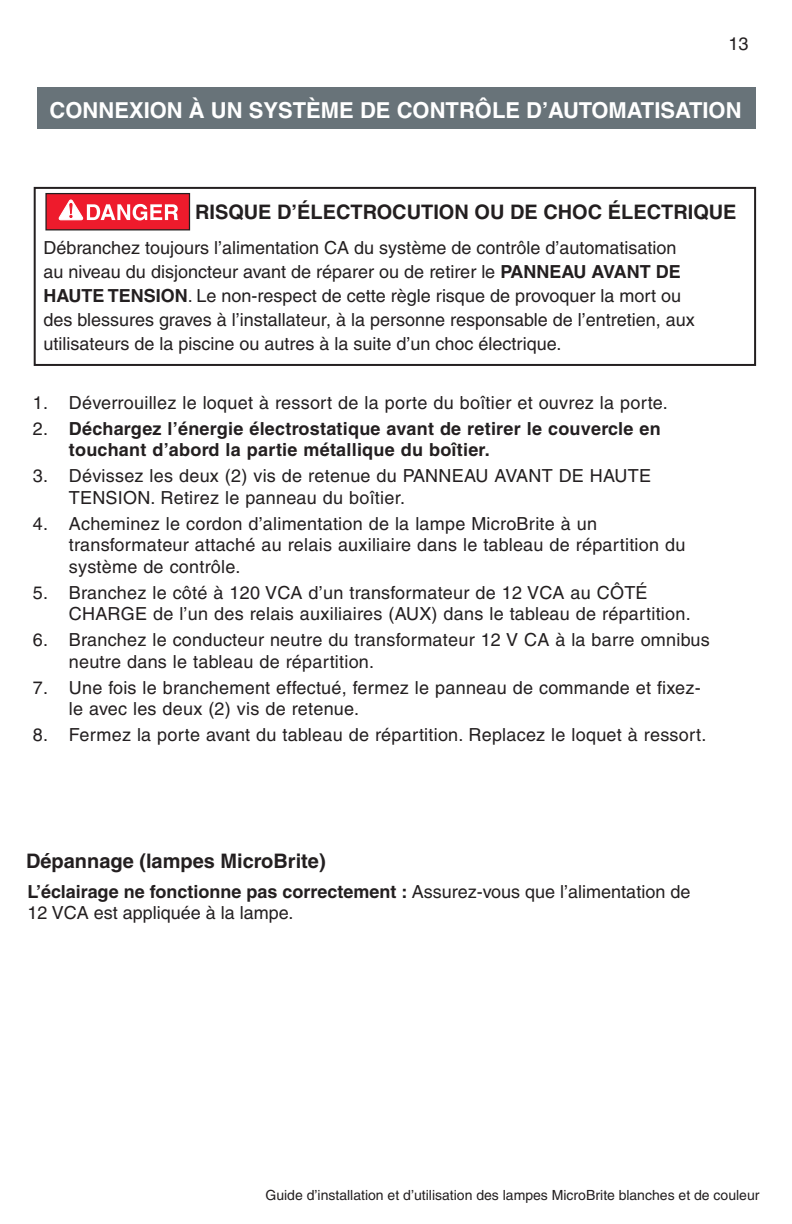
<style>
.page{position:relative;width:792px;height:1224px;background:#fff}
.page>*{position:absolute;margin:0;border:0;box-sizing:border-box;transform-origin:0 0}
.TOC_Head_2{font:700 22px "Helvetica";color:#fff}
.RISK{font:700 20px "Helvetica";color:#231f20}
.Heading_2{font:700 20px "Helvetica";color:#231f20}
.warn_txt{font:18px/21.6px "Helvetica";letter-spacing:.015em;color:#231f20}
.t1{font:700 18px/21.6px "Helvetica";letter-spacing:.015em;color:#231f20}
.t2{font:14px "Helvetica";color:#231f20}
.s1{font-weight:700}
.s2{font-weight:400}
</style>
<div class="page">
<div style="left:46px;top:194px;width:143px;height:36px;background:#ee1b2c"></div>
<div style="left:45px;top:193px;width:145px;height:37px;border:1px solid #231f20"></div>
<svg style="left:58px;top:199px;width:120px;height:22px"></svg>
<div style="left:34px;top:187px;width:722px;height:179px;border:2px solid #231f20"></div>
<div style="left:37px;top:88px;width:719px;height:41px;background:#687379"></div>
<p class="warn_txt" style="left:729px;top:33px;width:22px">13</p>
<p class="TOC_Head_2" style="left:50px;top:96px;width:693px">CONNEXION À UN SYSTÈME DE CONTRÔLE D’AUTOMATISATION</p>
<p class="RISK" style="left:195px;top:199px;width:543px">RISQUE D’ÉLECTROCUTION OU DE CHOC ÉLECTRIQUE</p>
<p class="warn_txt" style="left:43px;top:235px;width:653px;line-height:24px">Débranchez toujours l’alimentation CA du système de contrôle d’automatisation au niveau du disjoncteur avant de réparer ou de retirer le <span class="s1">PANNEAU AVANT DE HAUTE TENSION</span>. Le non-respect de cette règle risque de provoquer la mort ou des blessures graves à l’installateur, à la personne responsable de l’entretien, aux utilisateurs de la piscine ou autres à la suite d’un choc électrique.</p>
<p class="warn_txt" style="left:33px;top:391px;width:637px">1. Déverrouillez le loquet à ressort de la porte du boîtier et ouvrez la porte.</p>
<p class="t1" style="left:69px;top:417px;width:593px;text-indent:-36px"><span class="s2">2.</span> Déchargez l’énergie électrostatique avant de retirer le couvercle en touchant d’abord la partie métallique du boîtier.</p>
<p class="warn_txt" style="left:69px;top:465px;width:584px;text-indent:-36px">3. Dévissez les deux (2) vis de retenue du PANNEAU AVANT DE HAUTE<br>TENSION. Retirez le panneau du boîtier.</p>
<p class="warn_txt" style="left:69px;top:512px;width:618px;text-indent:-36px">4. Acheminez le cordon d’alimentation de la lampe MicroBrite à un transformateur attaché au relais auxiliaire dans le tableau de répartition du système de contrôle.</p>
<p class="warn_txt" style="left:69px;top:581px;width:623px;text-indent:-36px">5. Branchez le côté à 120 VCA d’un transformateur de 12 VCA au CÔTÉ<br>CHARGE de l’un des relais auxiliaires (AUX) dans le tableau de répartition.</p>
<p class="warn_txt" style="left:69px;top:629px;width:643px;text-indent:-36px">6. Branchez le conducteur neutre du transformateur 12 V CA à la barre omnibus neutre dans le tableau de répartition.</p>
<p class="warn_txt" style="left:69px;top:676px;width:633px;text-indent:-36px">7. Une fois le branchement effectué, fermez le panneau de commande et fixez&shy;le avec les deux (2) vis de retenue.</p>
<p class="warn_txt" style="left:33px;top:724px;width:675px">8. Fermez la porte avant du tableau de répartition. Replacez le loquet à ressort.</p>
<p class="Heading_2" style="left:26px;top:849px;width:301px">Dépannage (lampes MicroBrite)</p>
<p class="warn_txt" style="left:28px;top:881px;width:664px"><span class="s1">L’éclairage ne fonctionne pas correctement :</span> Assurez-vous que l’alimentation de<br>12 VCA est appliquée à la lampe.</p>
<p class="t2" style="left:265px;top:1187px;width:496px">Guide d’installation et d’utilisation des lampes MicroBrite blanches et de couleur</p>
</div>
